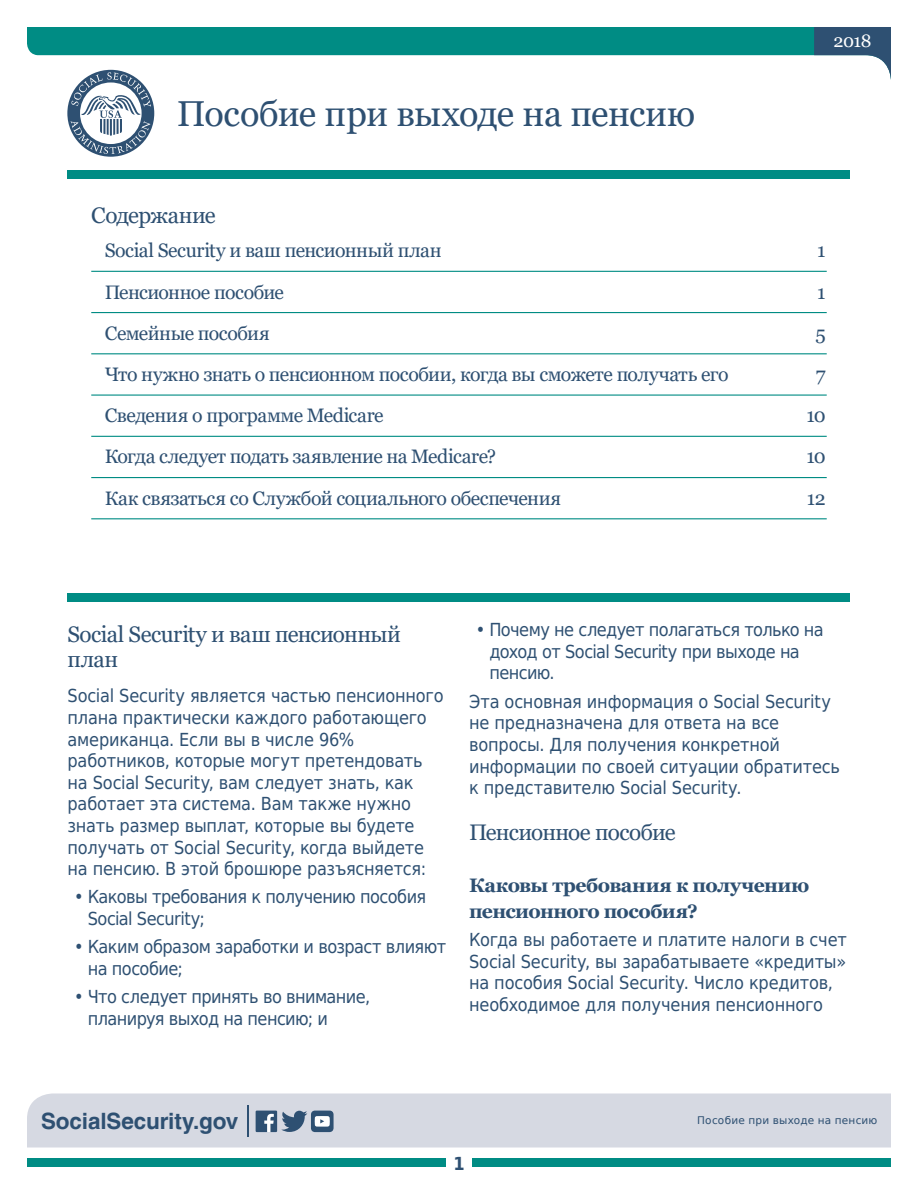
<style>
.page{position:relative;width:918px;height:1188px;background:#fff}
.page>*{position:absolute;margin:0;border:0;box-sizing:border-box;transform-origin:0 0}
.t1{font:36px "Georgia";letter-spacing:-.025em;color:#2e5072}
.t2{font:22.5px/25.5px "Georgia";letter-spacing:-.025em;color:#2e5072}
.t3{font:700 22.5px "Helvetica";letter-spacing:-.005em;color:#2e5072}
.t4{font:19.5px "Georgia";letter-spacing:-.025em;color:#2e5072}
.t5{font:700 19.5px/25.5px "Georgia";letter-spacing:-.025em;color:#2e5072}
.t6{font:18px/21.6px "DejaVu Sans Condensed";letter-spacing:-.015em;color:#2e5072}
.t7{font:18px/21.6px "DejaVu Sans Condensed";letter-spacing:-.035em;color:#2e5072}
.t8{font:18px "Georgia";color:#fff}
.t9{font:700 18px "DejaVu Sans Condensed";color:#2e5072}
.t10{font:10.5px "DejaVu Sans";letter-spacing:.02em;color:#2e5072}
</style>
<div class="page">
<div style="left:27px;top:1159px;width:419px;height:8px;background:#008c84"></div>
<div style="left:472px;top:1159px;width:419px;height:8px;background:#008c84"></div>
<div style="left:27px;top:1094px;width:864px;height:54px;background:#d6d9e2"></div>
<hr style="left:247px;top:1105px;width:2px;height:32px;background:#2e5072">
<div style="left:68px;top:171px;width:782px;height:8px;background:#008c84"></div>
<svg style="left:27px;top:27px;width:787px;height:45px;fill:#008c84"></svg>
<svg style="left:814px;top:27px;width:77px;height:53px"></svg>
<svg style="left:67px;top:70px;width:87px;height:87px"></svg>
<svg style="left:71px;top:72px;width:80px;height:82px"></svg>
<hr style="left:91px;top:271px;width:736px;height:1px;background:#008c84">
<hr style="left:91px;top:312px;width:736px;height:1px;background:#008c84">
<hr style="left:91px;top:353px;width:736px;height:1px;background:#008c84">
<hr style="left:91px;top:395px;width:736px;height:1px;background:#008c84">
<hr style="left:91px;top:436px;width:736px;height:1px;background:#008c84">
<hr style="left:91px;top:477px;width:736px;height:1px;background:#008c84">
<hr style="left:91px;top:518px;width:736px;height:1px;background:#008c84">
<div style="left:68px;top:593px;width:782px;height:8px;background:#008c84"></div>
<div style="left:256px;top:1111px;width:21px;height:21px;background:#2e5072"></div>
<svg style="left:264px;top:1114px;width:10px;height:18px"></svg>
<svg style="left:281px;top:1111px;width:53px;height:21px"></svg>
<h1 class="t1" style="left:177px;top:92px;width:520px">Пособие при выходе на пенсию</h1>
<p class="t8" style="left:834px;top:30px;width:39px">2018</p>
<h1 class="t2" style="left:91px;top:203px;width:126px">Содержание</h1>
<p class="t4" style="left:105px;top:239px;width:338px">Social Security и ваш пенсионный план</p>
<p class="t4" style="left:817px;top:239px;width:10px">1</p>
<p class="t4" style="left:105px;top:280px;width:181px">Пенсионное пособие</p>
<p class="t4" style="left:817px;top:280px;width:10px">1</p>
<p class="t4" style="left:105px;top:321px;width:167px">Семейные пособия</p>
<p class="t4" style="left:815px;top:321px;width:12px">5</p>
<p class="t4" style="left:105px;top:362px;width:625px">Что нужно знать о пенсионном пособии, когда вы сможете получать его</p>
<p class="t4" style="left:816px;top:362px;width:11px">7</p>
<p class="t4" style="left:105px;top:404px;width:280px">Сведения о программе Medicare</p>
<p class="t4" style="left:806px;top:404px;width:21px">10</p>
<p class="t4" style="left:105px;top:445px;width:393px">Когда следует подать заявление на Medicare?</p>
<p class="t4" style="left:807px;top:445px;width:21px">10</p>
<p class="t4" style="left:105px;top:486px;width:458px">Как связаться со Службой социального обеспечения</p>
<p class="t4" style="left:807px;top:486px;width:20px">12</p>
<h1 class="t2" style="left:68px;top:622px;width:335px">Social Security и ваш пенсионный план</h1>
<p class="t6" style="left:68px;top:685px;width:378px">Social Security является частью пенсионного плана практически каждого работающего американца. Если вы в числе 96% работников, которые могут претендовать на Social Security, вам следует знать, как работает эта система. Вам также нужно знать размер выплат, которые вы будете получать от Social Security, когда выйдете на пенсию. В этой брошюре разъясняется:</p>
<p class="t6" style="left:88px;top:886px;width:340px;text-indent:-14px">• Каковы требования к получению пособия<br>Social Security;</p>
<p class="t6" style="left:88px;top:936px;width:360px;text-indent:-14px">• Каким образом заработки и возраст влияют на пособиe;</p>
<p class="t7" style="left:88px;top:986px;width:284px;text-indent:-14px">• Что следует принять во внимание, планируя выход на пенсию; и</p>
<p class="t7" style="left:489px;top:619px;width:336px;text-indent:-14px">• Почему не следует полагаться только на доход от Social Security при выходе на пенсию.</p>
<p class="t6" style="left:469px;top:690px;width:372px">Эта основная информация о Social Security не предназначена для ответа на все вопросы. Для получения конкретной информации по своей ситуации обратитесь к представителю Social Security.</p>
<h1 class="t2" style="left:469px;top:820px;width:208px">Пенсионное пособие</h1>
<h2 class="t5" style="left:469px;top:873px;width:342px">Каковы требования к получению пенсионного пособия?</h2>
<p class="t6" style="left:469px;top:929px;width:379px">Когда вы работаете и платите налоги в счет Social Security, вы зарабатываете «кредиты» на пособия Social Security. Число кредитов, необходимое для получения пенсионного</p>
<p class="t3" style="left:41px;top:1108px;width:199px">SocialSecurity.gov</p>
<p class="t9" style="left:453px;top:1148px;width:13px">1</p>
<p class="t10" style="left:697px;top:1112px;width:182px">Пособие при выходе на пенсию</p>
</div>
